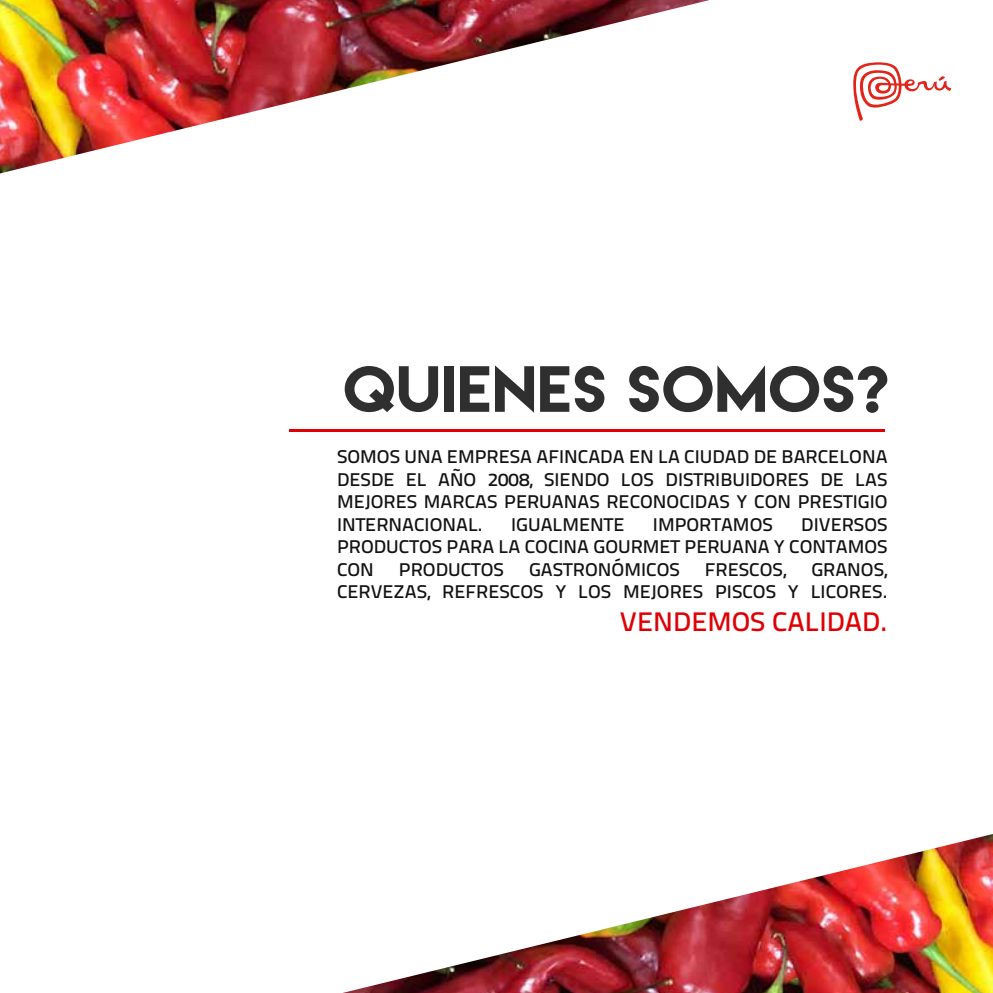
<style>
.page{position:relative;width:993px;height:993px;background:#fff}
.page>*{position:absolute;margin:0;border:0;box-sizing:border-box;transform-origin:0 0}
.t1{font:57.93px "Lemon Milk";letter-spacing:.02em;color:#2f2f2f;scale:1.07 1}
.t2{font:26.78px "Titillium Text 25 L 600 wt";color:#e00004;scale:1.07 1}
.t3{font:18.38px/22.6px "Titillium Text 25 L 600 wt";color:#131313;text-align:justify;scale:1.07 1}
</style>
<div class="page">
<hr style="left:289px;top:429px;width:595px;height:2px;background:#e00004">
<img style="left:0;top:0;width:709px;height:173px">
<img style="left:347px;top:834px;width:645px;height:158px">
<svg style="left:853px;top:62px;width:98px;height:59px"></svg>
<h1 class="t1" style="left:343px;top:349px;width:511px">QUIENES SOMOS?</h1>
<p class="t3" style="left:337px;top:444px;width:516px">SOMOS UNA EMPRESA AFINCADA EN LA CIUDAD DE BARCELONA DESDE EL AÑO 2008, SIENDO LOS DISTRIBUIDORES DE LAS MEJORES MARCAS PERUANAS RECONOCIDAS Y CON PRESTIGIO INTERNACIONAL.</p>
<p class="t3" style="left:337px;top:512px;width:516px;text-indent:464px">DIVERSOS PRODUCTOS PARA LA COCINA GOURMET PERUANA Y CONTAMOS CON</p>
<p class="t3" style="left:511px;top:512px;width:107px">IGUALMENTE</p>
<p class="t3" style="left:652px;top:512px;width:114px">IMPORTAMOS</p>
<p class="t3" style="left:399px;top:557px;width:100px">PRODUCTOS</p>
<p class="t3" style="left:529px;top:557px;width:142px">GASTRONÓMICOS</p>
<p class="t3" style="left:704px;top:557px;width:78px">FRESCOS,</p>
<p class="t3" style="left:337px;top:557px;width:516px;text-align:right">GRANOS,<br>CERVEZAS, REFRESCOS Y LOS MEJORES PISCOS Y LICORES.</p>
<h2 class="t2" style="left:619px;top:600px;width:251px">VENDEMOS CALIDAD.</h2>
</div>
